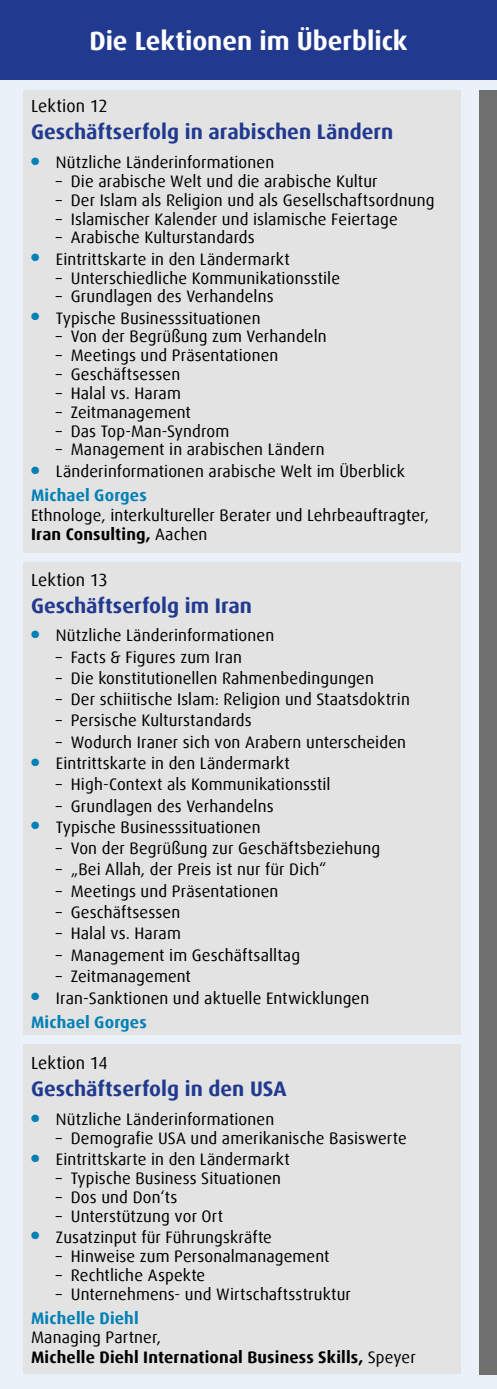
<style>
.page{position:relative;width:497px;height:1389px;background:#fff}
.page>*{position:absolute;margin:0;border:0;box-sizing:border-box;transform-origin:0 0}
.t1{font:700 26.25px "Dax Offc";color:#fff}
.t2{font:700 21px "Dax Offc";color:#213a8f}
.t3{font:17.5px "Dax Offc";color:#000}
.t4{font:16.62px/24.2px "Dax Offc";letter-spacing:.01em;color:#000}
.t5{font:700 16.62px/19.2px "Dax Offc";letter-spacing:.01em;color:#000}
.t6{font:700 16.62px "Dax Offc";letter-spacing:.01em;color:#0080b5}
.s1{font-weight:700;color:#0080b5}
.s2{font-weight:700}
.s3{font-weight:400}
</style>
<div class="page">
<div style="left:0;top:0;width:496px;height:1389px;background:#eaf1f9"></div>
<div style="left:0;top:0;width:496px;height:79px;background:#213a8f"></div>
<div style="left:24px;top:1044px;width:436px;height:330px;background:#e3e3e3"></div>
<div style="left:24px;top:562px;width:436px;height:472px;background:#e3e3e3"></div>
<div style="left:24px;top:90px;width:436px;height:462px;background:#e3e3e3"></div>
<div style="left:479px;top:90px;width:17px;height:1284px;background:#706f6f"></div>
<h1 class="t1" style="left:89px;top:24px;width:319px">Die Lektionen im Überblick</h1>
<p class="t3" style="left:31px;top:95px;width:78px">Lektion 12</p>
<p class="t2" style="left:31px;top:119px;width:363px">Geschäftserfolg in arabischen Ländern</p>
<p class="t4" style="left:31px;top:151px;width:244px"><sup>●</sup> Nützliche Länderinformationen</p>
<p class="t4" style="left:56px;top:169px;width:323px">– Die arabische Welt und die arabische Kultur</p>
<p class="t4" style="left:56px;top:188px;width:379px">– Der Islam als Religion und als Gesellschaftsordnung</p>
<p class="t4" style="left:56px;top:207px;width:343px">– Islamischer Kalender und islamische Feiertage</p>
<p class="t4" style="left:56px;top:226px;width:200px">– Arabische Kulturstandards</p>
<p class="t4" style="left:31px;top:247px;width:260px"><sup>●</sup> Eintrittskarte in den Ländermarkt</p>
<p class="t4" style="left:56px;top:266px;width:285px">– Unterschiedliche Kommunikationsstile</p>
<p class="t4" style="left:56px;top:285px;width:219px">– Grundlagen des Verhandelns</p>
<p class="t4" style="left:31px;top:306px;width:231px"><sup>●</sup> Typische Businesssituationen</p>
<p class="t4" style="left:56px;top:325px;width:272px">– Von der Begrüßung zum Verhandeln</p>
<p class="t4" style="left:56px;top:344px;width:224px">– Meetings und Präsentationen</p>
<p class="t4" style="left:56px;top:362px;width:126px">– Geschäftsessen</p>
<p class="t4" style="left:56px;top:381px;width:126px">– Halal vs. Haram</p>
<p class="t4" style="left:56px;top:400px;width:136px">– Zeitmanagement</p>
<p class="t4" style="left:56px;top:419px;width:175px">– Das Top-Man-Syndrom</p>
<p class="t4" style="left:56px;top:438px;width:270px">– Management in arabischen Ländern</p>
<p class="t4" style="left:31px;top:459px;width:375px"><sup>●</sup> Länderinformationen arabische Welt im Überblick<br><span class="s1">Michael Gorges</span></p>
<p class="t4" style="left:31px;top:505px;width:399px;line-height:19.2px">Ethnologe, interkultureller Berater und Lehrbeauftragter,<br><span class="s2">Iran Consulting,</span> Aachen</p>
<p class="t3" style="left:31px;top:568px;width:78px">Lektion 13</p>
<p class="t2" style="left:31px;top:592px;width:222px">Geschäftserfolg im Iran</p>
<p class="t4" style="left:31px;top:624px;width:244px"><sup>●</sup> Nützliche Länderinformationen</p>
<p class="t4" style="left:56px;top:645px;width:187px">– Facts &amp; Figures zum Iran</p>
<p class="t4" style="left:56px;top:666px;width:319px">– Die konstitutionellen Rahmenbedingungen</p>
<p class="t4" style="left:56px;top:687px;width:355px">– Der schiitische Islam: Religion und Staatsdoktrin</p>
<p class="t4" style="left:56px;top:709px;width:197px">– Persische Kulturstandards</p>
<p class="t4" style="left:56px;top:730px;width:351px">– Wodurch Iraner sich von Arabern unterscheiden</p>
<p class="t4" style="left:31px;top:751px;width:260px"><sup>●</sup> Eintrittskarte in den Ländermarkt</p>
<p class="t4" style="left:56px;top:773px;width:276px">– High-Context als Kommunikationsstil</p>
<p class="t4" style="left:56px;top:794px;width:219px">– Grundlagen des Verhandelns</p>
<p class="t4" style="left:31px;top:815px;width:231px"><sup>●</sup> Typische Businesssituationen</p>
<p class="t4" style="left:56px;top:837px;width:325px">– Von der Begrüßung zur Geschäftsbeziehung</p>
<p class="t4" style="left:56px;top:858px;width:271px">– „Bei Allah, der Preis ist nur für Dich“</p>
<p class="t4" style="left:56px;top:879px;width:224px">– Meetings und Präsentationen</p>
<p class="t4" style="left:56px;top:900px;width:126px">– Geschäftsessen</p>
<p class="t4" style="left:56px;top:922px;width:126px">– Halal vs. Haram</p>
<p class="t4" style="left:56px;top:943px;width:245px">– Management im Geschäftsalltag</p>
<p class="t4" style="left:56px;top:964px;width:136px">– Zeitmanagement</p>
<p class="t4" style="left:31px;top:986px;width:339px"><sup>●</sup> Iran-Sanktionen und aktuelle Entwicklungen<br><span class="s1">Michael Gorges</span></p>
<p class="t3" style="left:31px;top:1052px;width:78px">Lektion 14</p>
<p class="t2" style="left:31px;top:1076px;width:257px">Geschäftserfolg in den USA</p>
<p class="t4" style="left:31px;top:1107px;width:244px"><sup>●</sup> Nützliche Länderinformationen</p>
<p class="t4" style="left:56px;top:1126px;width:352px">– Demografie USA und amerikanische Basiswerte</p>
<p class="t4" style="left:31px;top:1148px;width:260px"><sup>●</sup> Eintrittskarte in den Ländermarkt</p>
<p class="t4" style="left:56px;top:1166px;width:226px">– Typische Business Situationen</p>
<p class="t4" style="left:56px;top:1185px;width:123px">– Dos und Don‘ts</p>
<p class="t4" style="left:56px;top:1204px;width:168px">– Unterstützung vor Ort</p>
<p class="t4" style="left:31px;top:1225px;width:242px"><sup>●</sup> Zusatzinput für Führungskräfte</p>
<p class="t4" style="left:56px;top:1244px;width:275px">– Hinweise zum Personalmanagement</p>
<p class="t4" style="left:56px;top:1263px;width:151px">– Rechtliche Aspekte</p>
<p class="t4" style="left:56px;top:1282px;width:296px">– Unternehmens- und Wirtschaftsstruktur</p>
<p class="t6" style="left:31px;top:1308px;width:109px">Michelle Diehl</p>
<p class="t5" style="left:31px;top:1328px;width:386px"><span class="s3">Managing Partner,<br></span>Michelle Diehl International Business Skills, <span class="s3">Speyer</span></p>
</div>
